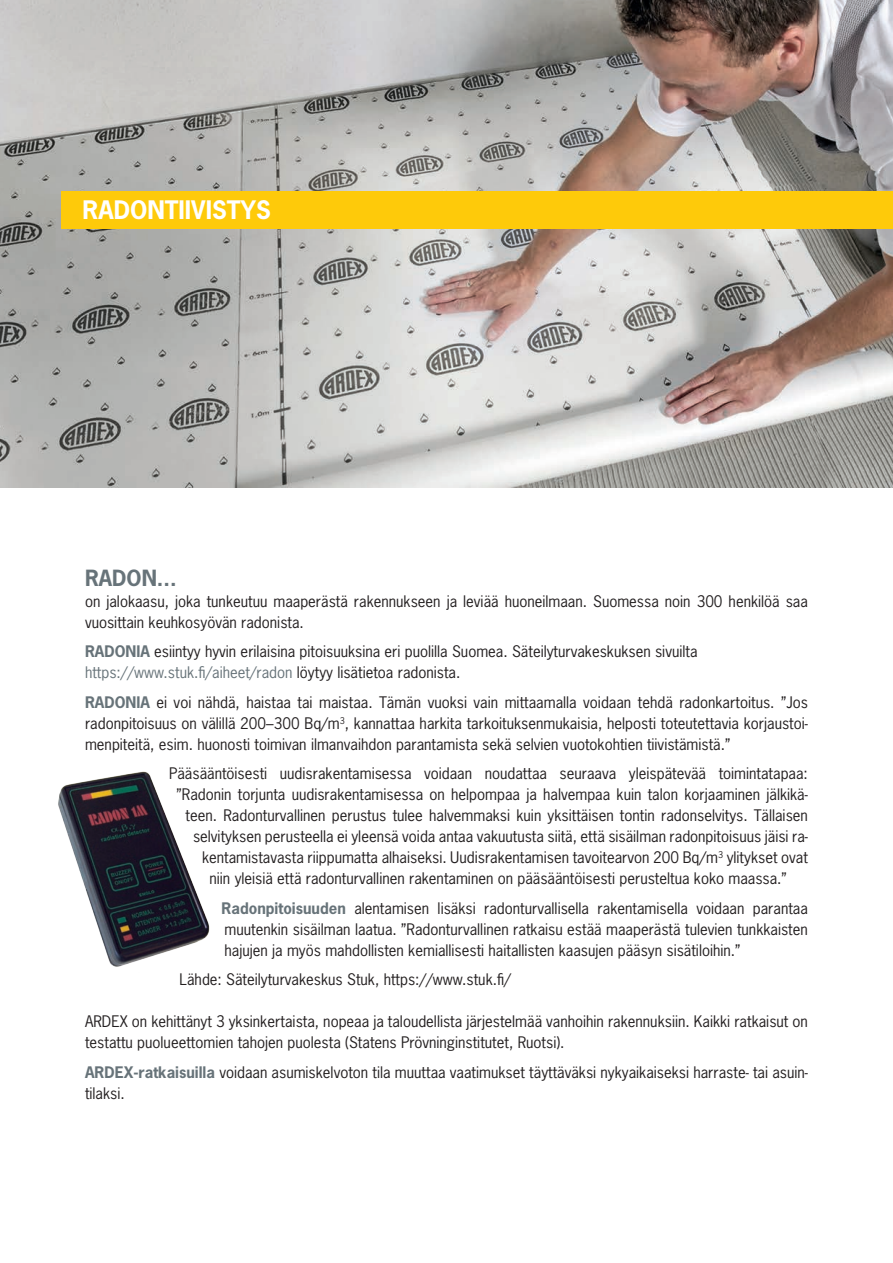
<style>
.page{position:relative;width:893px;height:1263px;background:#fff}
.page>*{position:absolute;margin:0;border:0;box-sizing:border-box;transform-origin:0 0}
.t1{font:700 24px "News Gothic Std";color:#fff}
.t2{font:700 21px "News Gothic Std";color:#677379}
.t3{font:15px/21px "News Gothic Std";color:#231f20}
.s1{font-weight:700;color:#677379}
.s2{color:#677379}
</style>
<div class="page">
<img style="left:0;top:0;width:893px;height:488px">
<img style="left:58px;top:771px;width:152px;height:196px">
<div style="left:61px;top:191px;width:832px;height:38px;background:#feca0a"></div>
<h1 class="t1" style="left:83px;top:194px;width:190px">RADONTIIVISTYS</h1>
<h2 class="t2" style="left:85px;top:564px;width:93px">RADON...</h2>
<p class="t3" style="left:85px;top:591px;width:724px">on jalokaasu, joka tunkeutuu maaperästä rakennukseen ja leviää huoneilmaan. Suomessa noin 300 henkilöä saa vuosittain keuhkosyövän radonista.</p>
<p class="t3" style="left:85px;top:641px;width:614px"><span class="s1">RADONIA</span> esiintyy hyvin erilaisina pitoisuuksina eri puolilla Suomea. Säteilyturvakeskuksen sivuilta <span class="s2">https://www.stuk.fi/aiheet/radon</span> löytyy lisätietoa radonista.</p>
<p class="t3" style="left:85px;top:692px;width:724px;text-align:justify"><span class="s1">RADONIA</span> ei voi nähdä, haistaa tai maistaa. Tämän vuoksi vain mittaamalla voidaan tehdä radonkartoitus. ”Jos radonpitoisuus on välillä 200–300 Bq/m<sup>3</sup>, kannattaa harkita tarkoituksenmukaisia, helposti toteutettavia korjaustoi&shy;menpiteitä, esim. huonosti toimivan ilmanvaihdon parantamista sekä selvien vuotokohtien tiivistämistä.”</p>
<p class="t3" style="left:169px;top:763px;width:640px">Pääsääntöisesti uudisrakentamisessa voidaan noudattaa seuraava yleispätevää toimintatapaa:</p>
<p class="t3" style="left:177px;top:784px;width:633px">”Radonin torjunta uudisrakentamisessa on helpompaa ja halvempaa kuin talon korjaaminen jälkikä-</p>
<p class="t3" style="left:186px;top:805px;width:624px">teen. Radonturvallinen perustus tulee halvemmaksi kuin yksittäisen tontin radonselvitys. Tällaisen</p>
<p class="t3" style="left:193px;top:826px;width:616px">selvityksen perusteella ei yleensä voida antaa vakuutusta siitä, että sisäilman radonpitoisuus jäisi ra-</p>
<p class="t3" style="left:202px;top:847px;width:607px">kentamistavasta riippumatta alhaiseksi. Uudisrakentamisen tavoitearvon 200 Bq/m<sup>3</sup> ylitykset ovat</p>
<p class="t3" style="left:210px;top:868px;width:579px">niin yleisiä että radonturvallinen rakentaminen on pääsääntöisesti perusteltua koko maassa.”</p>
<p class="t3" style="left:222px;top:898px;width:588px;text-align:justify"><span class="s1">Radonpitoisuuden</span> alentamisen lisäksi radonturvallisella rakentamisella voidaan parantaa muutenkin sisäilman laatua. ”Radonturvallinen ratkaisu estää maaperästä tulevien tunkkaisten hajujen ja myös mahdollisten kemiallisesti haitallisten kaasujen pääsyn sisätiloihin.”</p>
<p class="t3" style="left:180px;top:969px;width:333px">Lähde: Säteilyturvakeskus Stuk, https://www.stuk.fi/</p>
<p class="t3" style="left:85px;top:1011px;width:724px">ARDEX on kehittänyt 3 yksinkertaista, nopeaa ja taloudellista järjestelmää vanhoihin rakennuksiin. Kaikki ratkaisut on testattu puolueettomien tahojen puolesta (Statens Prövninginstitutet, Ruotsi).</p>
<p class="t3" style="left:85px;top:1062px;width:724px"><span class="s1">ARDEX-ratkaisuilla</span> voidaan asumiskelvoton tila muuttaa vaatimukset täyttäväksi nykyaikaiseksi harraste- tai asuin&shy;tilaksi.</p>
</div>
